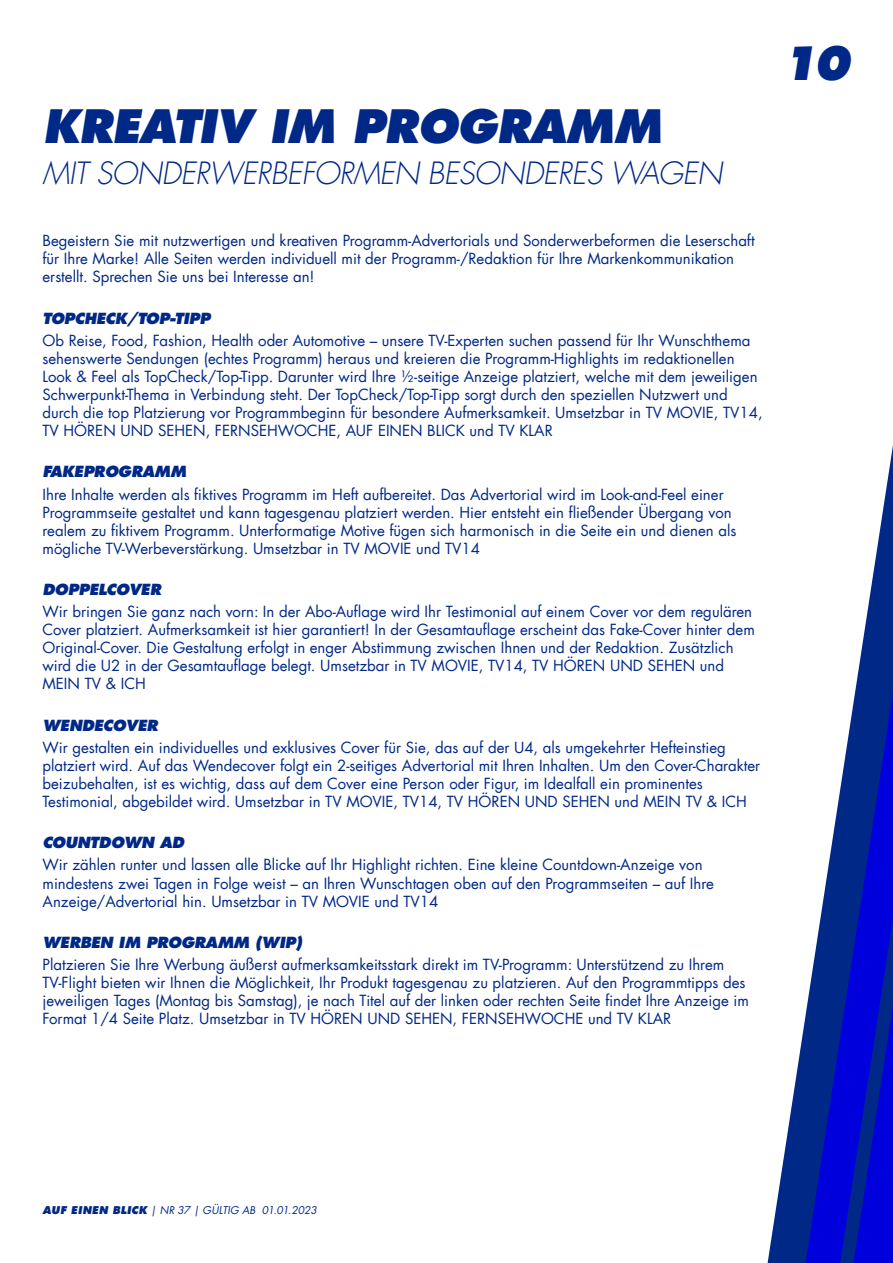
<style>
.page{position:relative;width:893px;height:1263px;background:#fff}
.page>*{position:absolute;margin:0;border:0;box-sizing:border-box;transform-origin:0 0}
.t1{font:italic 800 45px "Futura Com";letter-spacing:-.02em;color:#002887}
.t2{font:italic 300 30px "Futura Com";letter-spacing:-.02em;color:#002887}
.t3{font:15px/18px "Futura Com";color:#002887}
.t4{font:italic 800 15px "Futura Com";letter-spacing:-.02em;color:#002887}
.t5{font:italic 10.5px "Futura Com";color:#002887}
.s1{font-weight:800}
</style>
<div class="page">
<svg style="left:768px;top:445px;width:125px;height:818px"></svg>
<svg style="left:806px;top:692px;width:87px;height:571px"></svg>
<h1 class="t1" style="left:43px;top:96px;width:621px">KREATIV IM PROGRAMM</h1>
<h2 class="t2" style="left:43px;top:153px;width:681px">MIT SONDERWERBEFORMEN BESONDERES WAGEN</h2>
<p class="t3" style="left:43px;top:232px;width:714px">Begeistern Sie mit nutzwertigen und kreativen Programm-Advertorials und Sonderwerbeformen die Leserschaft für Ihre Marke! Alle Seiten werden individuell mit der Programm-/Redaktion für Ihre Markenkommunikation erstellt. Sprechen Sie uns bei Interesse an!</p>
<p class="t4" style="left:43px;top:308px;width:170px">TOPCHECK/TOP-TIPP</p>
<p class="t3" style="left:43px;top:331px;width:722px">Ob Reise, Food, Fashion, Health oder Automotive – unsere TV-Experten suchen passend für Ihr Wunschthema sehenswerte Sendungen (echtes Programm) heraus und kreieren die Programm-Highlights im redaktionellen Look &amp; Feel als TopCheck/Top-Tipp. Darunter wird Ihre ½-seitige Anzeige platziert, welche mit dem jeweiligen Schwerpunkt-Thema in Verbindung steht. Der TopCheck/Top-Tipp sorgt durch den speziellen Nutzwert und durch die top Platzierung vor Programmbeginn für besondere Aufmerksamkeit. Umsetzbar in TV MOVIE, TV14, TV HÖREN UND SEHEN, FERNSEHWOCHE, AUF EINEN BLICK und TV KLAR</p>
<p class="t4" style="left:43px;top:461px;width:145px">FAKEPROGRAMM</p>
<p class="t3" style="left:43px;top:485px;width:695px">Ihre Inhalte werden als fiktives Programm im Heft aufbereitet. Das Advertorial wird im Look-and-Feel einer Programmseite gestaltet und kann tagesgenau platziert werden. Hier entsteht ein fließender Übergang von realem zu fiktivem Programm. Unterformatige Motive fügen sich harmonisch in die Seite ein und dienen als mögliche TV-Werbeverstärkung. Umsetzbar in TV MOVIE und TV14</p>
<p class="t4" style="left:43px;top:579px;width:120px">DOPPELCOVER</p>
<p class="t3" style="left:43px;top:602px;width:714px">Wir bringen Sie ganz nach vorn: In der Abo-Auflage wird Ihr Testimonial auf einem Cover vor dem regulären Cover platziert. Aufmerksamkeit ist hier garantiert! In der Gesamtauflage erscheint das Fake-Cover hinter dem Original-Cover. Die Gestaltung erfolgt in enger Abstimmung zwischen Ihnen und der Redaktion. Zusätzlich wird die U2 in der Gesamtauflage belegt. Umsetzbar in TV MOVIE, TV14, TV HÖREN UND SEHEN und MEIN TV &amp; ICH</p>
<p class="t4" style="left:43px;top:715px;width:117px">WENDECOVER</p>
<p class="t3" style="left:43px;top:738px;width:719px">Wir gestalten ein individuelles und exklusives Cover für Sie, das auf der U4, als umgekehrter Hefteinstieg platziert wird. Auf das Wendecover folgt ein 2-seitiges Advertorial mit Ihren Inhalten. Um den Cover-Charakter beizubehalten, ist es wichtig, dass auf dem Cover eine Person oder Figur, im Idealfall ein prominentes Testimonial, abgebildet wird. Umsetzbar in TV MOVIE, TV14, TV HÖREN UND SEHEN und MEIN TV &amp; ICH</p>
<p class="t4" style="left:43px;top:832px;width:143px">COUNTDOWN AD</p>
<p class="t3" style="left:43px;top:856px;width:673px">Wir zählen runter und lassen alle Blicke auf Ihr Highlight richten. Eine kleine Countdown-Anzeige von mindestens zwei Tagen in Folge weist – an Ihren Wunschtagen oben auf den Programmseiten – auf Ihre<br>Anzeige/Advertorial hin. Umsetzbar in TV MOVIE und TV14</p>
<p class="t4" style="left:43px;top:932px;width:261px">WERBEN IM PROGRAMM (WIP)</p>
<p class="t3" style="left:43px;top:955px;width:708px">Platzieren Sie Ihre Werbung äußerst aufmerksamkeitsstark direkt im TV-Programm: Unterstützend zu Ihrem TV-Flight bieten wir Ihnen die Möglichkeit, Ihr Produkt tagesgenau zu platzieren. Auf den Programmtipps des jeweiligen Tages (Montag bis Samstag), je nach Titel auf der linken oder rechten Seite findet Ihre Anzeige im Format 1/4 Seite Platz. Umsetzbar in TV HÖREN UND SEHEN, FERNSEHWOCHE und TV KLAR</p>
<h1 class="t1" style="left:781px;top:32px;width:71px">10</h1>
<p class="t5" style="left:43px;top:1203px;width:276px"><span class="s1">AUF EINEN BLICK</span> | NR 37 | GÜLTIG AB 01.01.2023</p>
</div>
